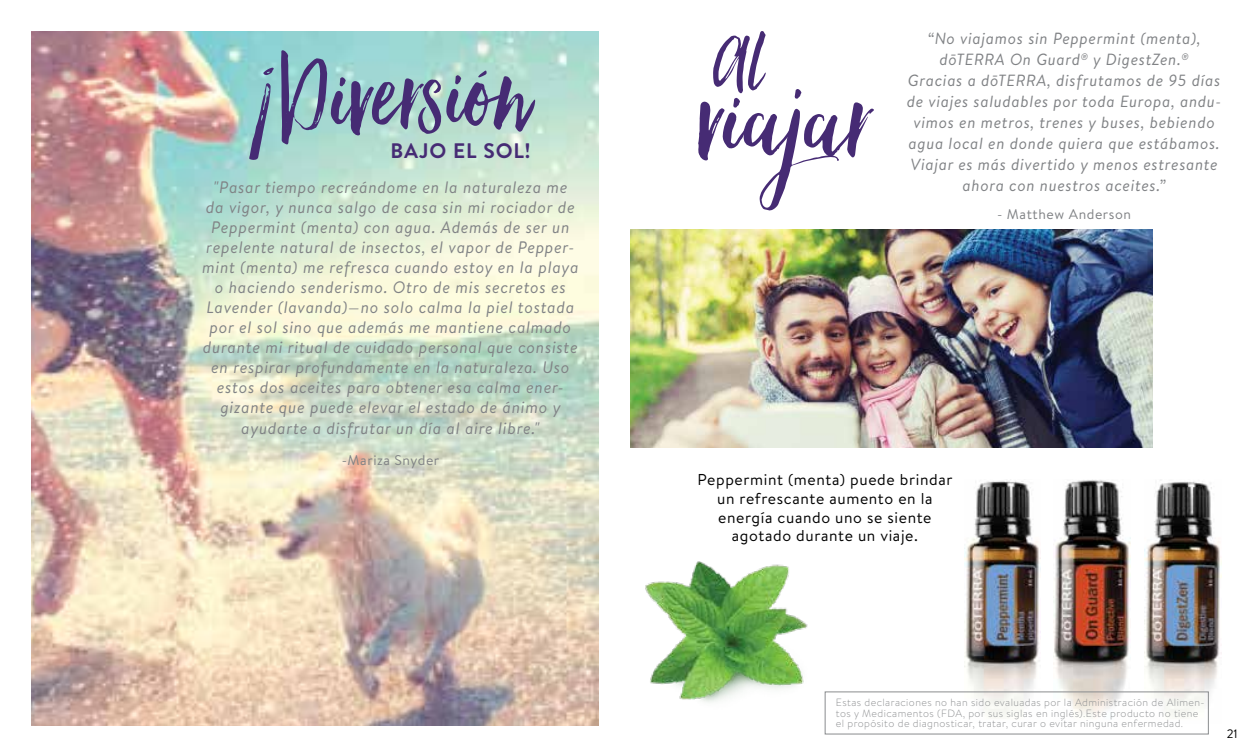
<style>
.page{position:relative;width:1260px;height:756px;background:#fff}
.page>*{position:absolute;margin:0;border:0;box-sizing:border-box;transform-origin:0 0}
.t1{font:141.75px "Hello Beautiful";color:#462b74}
.t2{font:131.25px "Hello Beautiful";color:#462b74}
.t3{font:700 21px "Brandon Text";letter-spacing:.04em;color:#462b74}
.t4{font:italic 16.62px/19.9px "Brandon Text";letter-spacing:.04em;color:#808285;text-align:center}
.t5{font:italic 16.1px/21px "Brandon Text";letter-spacing:.04em;color:#808285;text-align:center}
.t6{font:15.75px/18.9px "Brandon Text";letter-spacing:.04em;color:#000;text-align:center}
.t7{font:14px "Brandon Text";letter-spacing:.04em;color:#808285}
.t8{font:12.25px "Brandon Text";color:#000}
.t9{font:300 10.5px/10.5px "Brandon Text";letter-spacing:.04em;color:#8a8c8e}
</style>
<div class="page">
<img style="left:1145px;top:481px;width:77px;height:236px">
<img style="left:964px;top:481px;width:77px;height:236px">
<img style="left:1054px;top:480px;width:77px;height:237px">
<img style="left:32px;top:32px;width:566px;height:694px">
<img style="left:630px;top:229px;width:523px;height:218px">
<img style="left:645px;top:561px;width:185px;height:149px">
<svg style="left:247px;top:68px;width:29px;height:92px"></svg>
<h2 class="t2" style="left:279px;top:23px;width:252px;rotate:-1deg">Diversión</h2>
<p class="t3" style="left:391px;top:136px;width:141px">BAJO EL SOL!</p>
<p class="t4" style="left:202px;top:177px;width:378px">"Pasar tiempo recreándome en la naturaleza me<br>da vigor, y nunca salgo de casa sin mi rociador de Peppermint (menta) con agua. Además de ser un repelente natural de insectos, el vapor de Pepper&shy;mint (menta) me refresca cuando estoy en la playa o haciendo senderismo. Otro de mis secretos es Lavender (lavanda)—no solo calma la piel tostada por el sol sino que además me mantiene calmado durante mi ritual de cuidado personal que consiste en respirar profundamente en la naturaleza. Uso estos dos aceites para obtener esa calma ener&shy;gizante que puede elevar el estado de ánimo y ayudarte a disfrutar un día al aire libre."</p>
<p class="t7" style="left:342px;top:450px;width:99px">-Mariza Snyder</p>
<h1 class="t1" style="left:699px;top:37px;width:174px;rotate:1deg">viajar</h1>
<p class="t5" style="left:907px;top:28px;width:316px">“No viajamos sin Peppermint (menta), dōTERRA On Guard<sup>®</sup> y DigestZen.<sup>®<br></sup>Gracias a dōTERRA, disfrutamos de 95 días de viajes saludables por toda Europa, andu&shy;vimos en metros, trenes y buses, bebiendo agua local en donde quiera que estábamos.<br>Viajar es más divertido y menos estresante ahora con nuestros aceites.”</p>
<p class="t7" style="left:997px;top:204px;width:135px">- Matthew Anderson</p>
<p class="t6" style="left:698px;top:469px;width:256px">Peppermint (menta) puede brindar un refrescante aumento en la energía cuando uno se siente agotado durante un viaje.</p>
<p class="t9" style="left:836px;top:697px;width:370px">Estas declaraciones no han sido evaluadas por la Administración de Alimen&shy;tos y Medicamentos (FDA, por sus siglas en inglés).Este producto no tiene el propósito de diagnosticar, tratar, curar o evitar ninguna enfermedad.</p>
<p class="t8" style="left:1227px;top:725px;width:12px">21</p>
</div>
